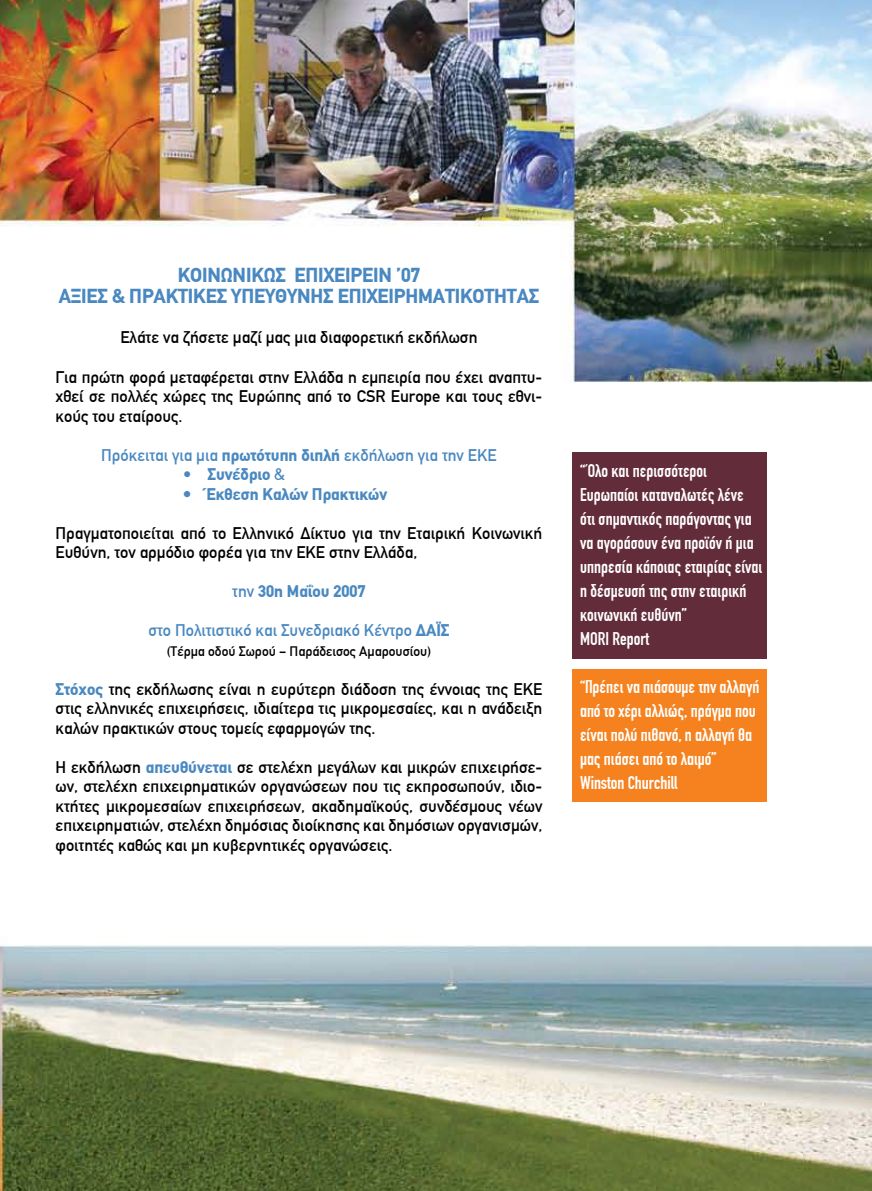
<style>
.page{position:relative;width:872px;height:1191px;background:#fff}
.page>*{position:absolute;margin:0;border:0;box-sizing:border-box;transform-origin:0 0}
.t1{font:700 19.8px/21px "CF Din";letter-spacing:-.01em;color:#4988c0;text-align:center}
.t2{font:18px/24px "CF Din Condensed";color:#fff}
.t3{font:16.5px/19.5px "CF Din";color:#000;text-align:justify}
.t4{font:16.5px "CF Din";color:#4988c0}
.t5{font:700 16.5px "CF Din";color:#4988c0}
.t6{font:13.5px "CF Din";color:#000}
.s1{font-weight:700}
.s2{font-weight:400}
.s3{font-weight:700;color:#4988c0}
</style>
<div class="page">
<img style="left:0;top:0;width:872px;height:1191px">
<div style="left:572px;top:452px;width:195px;height:207px;background:#632c3b"></div>
<div style="left:572px;top:669px;width:195px;height:132px;background:#f5821f"></div>
<p class="t1" style="left:59px;top:264px;width:482px">ΚΟΙΝΩΝΙΚΩΣ ΕΠΙΧΕΙΡΕΙΝ ’07<br>ΑΞΙΕΣ &amp; ΠΡΑΚΤΙΚΕΣ ΥΠΕΥΘΥΝΗΣ ΕΠΙΧΕΙΡΗΜΑΤΙΚΟΤΗΤΑΣ</p>
<p class="t3" style="left:120px;top:328px;width:359px">Ελάτε να ζήσετε μαζί μας μια διαφορετική εκδήλωση</p>
<p class="t3" style="left:56px;top:367px;width:488px">Για πρώτη φορά μεταφέρεται στην Ελλάδα η εμπειρία που έχει αναπτυ&shy;χθεί σε πολλές χώρες της Ευρώπης από το CSR Europe και τους εθνι&shy;κούς του εταίρους.</p>
<p class="t4" style="left:101px;top:443px;width:397px">Πρόκειται για μια <span class="s1">πρωτότυπη διπλή</span> εκδήλωση για την ΕΚΕ</p>
<p class="t5" style="left:183px;top:462px;width:103px"><span class="s2">•</span> Συνέδριο <span class="s2">&amp;</span></p>
<p class="t5" style="left:183px;top:481px;width:205px">• Έκθεση Καλών Πρακτικών</p>
<p class="t3" style="left:56px;top:523px;width:488px">Πραγματοποιείται από το Ελληνικό Δίκτυο για την Εταιρική Κοινωνική<br>Ευθύνη, τον αρμόδιο φορέα για την ΕΚΕ στην Ελλάδα,</p>
<p class="t5" style="left:232px;top:579px;width:135px"><span class="s2">την</span> 30η Μαΐου 2007</p>
<p class="t4" style="left:148px;top:619px;width:303px">στο Πολιτιστικό και Συνεδριακό Κέντρο <span class="s1">ΔΑЇΣ</span></p>
<p class="t6" style="left:167px;top:641px;width:266px">(Τέρμα οδού Σωρού – Παράδεισος Αμαρουσίου)</p>
<p class="t3" style="left:56px;top:679px;width:488px"><span class="s3">Στόχος</span> της εκδήλωσης είναι η ευρύτερη διάδοση της έννοιας της ΕΚΕ στις ελληνικές επιχειρήσεις, ιδιαίτερα τις μικρομεσαίες, και η ανάδειξη καλών πρακτικών στους τομείς εφαρμογών της.</p>
<p class="t3" style="left:56px;top:757px;width:488px">Η εκδήλωση <span class="s3">απευθύνεται</span> σε στελέχη μεγάλων και μικρών επιχειρήσε&shy;ων, στελέχη επιχειρηματικών οργανώσεων που τις εκπροσωπούν, ιδιο&shy;κτήτες μικρομεσαίων επιχειρήσεων, ακαδημαϊκούς, συνδέσμους νέων επιχειρηματιών, στελέχη δημόσιας διοίκησης και δημόσιων οργανισμών, φοιτητές καθώς και μη κυβερνητικές οργανώσεις.</p>
<p class="t2" style="left:580px;top:458px;width:184px">“Όλο και περισσότεροι<br>Ευρωπαίοι καταναλωτές λένε ότι σημαντικός παράγοντας για να αγοράσουν ένα προϊόν ή μια υπηρεσία κάποιας εταιρίας είναι η δέσμευσή της στην εταιρική κοινωνική ευθύνη”<br>MORI Report</p>
<p class="t2" style="left:580px;top:674px;width:181px">“Πρέπει να πιάσουμε την αλλαγή από το χέρι αλλιώς, πράγμα που είναι πολύ πιθανό, η αλλαγή θα μας πιάσει από το λαιμό”<br>Winston Churchill</p>
</div>
